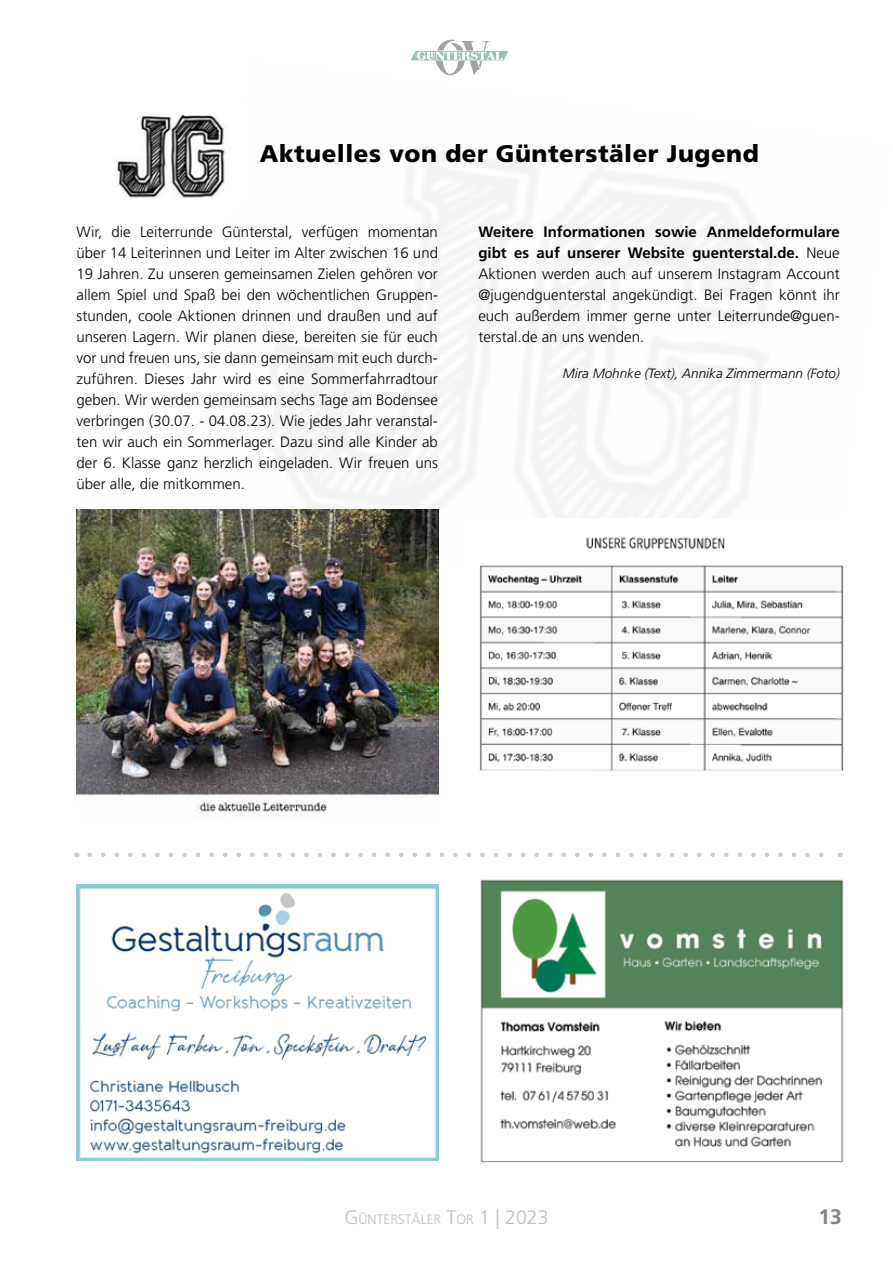
<style>
.page{position:relative;width:893px;height:1263px;background:#fff}
.page>*{position:absolute;margin:0;border:0;box-sizing:border-box;transform-origin:0 0}
.t1{font:900 24px "Frutiger LT";letter-spacing:.02em;color:#000}
.t2{font:700 21px "Frutiger LT";color:#808285}
.t3{font:300 15px/21px "Frutiger LT";color:#000;text-align:justify}
.t4{font:300 13.65px "Frutiger LT";color:#bcbec0}
.t5{font:italic 300 13.5px "Frutiger LT";color:#000}
.s1{font-weight:700}
.s2{font-size:19.5px}
</style>
<div class="page">
<svg style="left:412px;top:40px;width:96px;height:17px"></svg>
<img style="left:186px;top:57px;width:589px;height:558px">
<img style="left:464px;top:519px;width:380px;height:252px">
<img style="left:77px;top:510px;width:361px;height:307px">
<img style="left:480px;top:879px;width:364px;height:284px">
<img style="left:77px;top:884px;width:361px;height:277px">
<svg style="left:90px;top:852px;width:734px;height:5px"></svg>
<img style="left:117px;top:102px;width:126px;height:101px">
<h1 class="t1" style="left:260px;top:139px;width:500px">Aktuelles von der Günterstäler Jugend</h1>
<p class="t3" style="left:77px;top:221px;width:363px">Wir, die Leiterrunde Günterstal, verfügen momentan über 14 Leiterinnen und Leiter im Alter zwischen 16 und 19 Jahren. Zu unseren gemeinsamen Zielen gehören vor allem Spiel und Spaß bei den wöchentlichen Gruppen&shy;stunden, coole Aktionen drinnen und draußen und auf unseren Lagern. Wir planen diese, bereiten sie für euch vor und freuen uns, sie dann gemeinsam mit euch durch&shy;zuführen. Dieses Jahr wird es eine Sommerfahrradtour geben. Wir werden gemeinsam sechs Tage am Bodensee verbringen (30.07. - 04.08.23). Wie jedes Jahr veranstal&shy;ten wir auch ein Sommerlager. Dazu sind alle Kinder ab der 6. Klasse ganz herzlich eingeladen. Wir freuen uns über alle, die mitkommen.</p>
<p class="t3" style="left:478px;top:221px;width:363px"><span class="s1">Weitere Informationen sowie Anmeldeformulare gibt es auf unserer Website guenterstal.de.</span> Neue Aktionen werden auch auf unserem Instagram Account @jugendguenterstal angekündigt. Bei Fragen könnt ihr euch außerdem immer gerne unter Leiterrunde@guen&shy;terstal.de an uns wenden.</p>
<p class="t5" style="left:563px;top:365px;width:279px">Mira Mohnke (Text), Annika Zimmermann (Foto)</p>
<p class="t4" style="left:344px;top:1212px;width:206px"><span class="s2">G</span>ÜNTERSTÄLER <span class="s2">T</span>OR <span class="s2">1 | 2023</span></p>
<h2 class="t2" style="left:819px;top:1204px;width:25px">13</h2>
</div>
